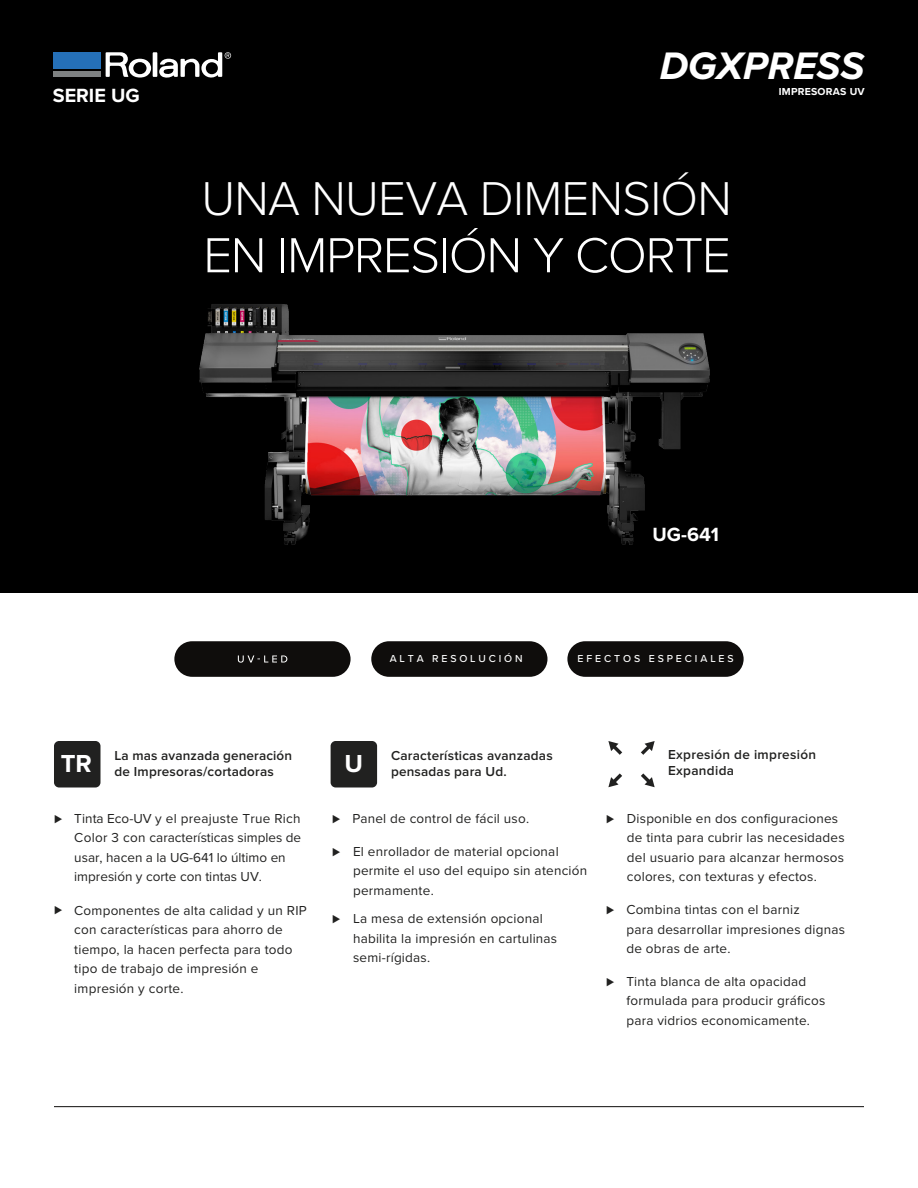
<style>
.page{position:relative;width:918px;height:1188px;background:#fff}
.page>*{position:absolute;margin:0;border:0;box-sizing:border-box;transform-origin:0 0}
.t1{font:300 51px "Proxima Nova";letter-spacing:-.025em;color:#fff}
.t2{font:300 49.2px "Proxima Nova";letter-spacing:-.015em;color:#fff}
.t3{font:italic 700 39.75px "Proxima Nova";color:#fff}
.t4{font:700 25.5px "Proxima Nova";color:#fff}
.t5{font:700 19.8px "Proxima Nova";color:#fff}
.t6{font:13.5px/19.5px "Proxima Nova";letter-spacing:.015em;color:#212120}
.t7{font:600 13.5px/16.2px "Proxima Nova";letter-spacing:.015em;color:#212120}
.t8{font:500 10.5px "Proxima Nova";letter-spacing:.275em;color:#fff}
.t9{font:700 10.5px "Proxima Nova";letter-spacing:.02em;color:#fff}
</style>
<div class="page">
<div style="left:174px;top:641px;width:177px;height:36px;background:#0f0d0c;border-radius:18px"></div>
<div style="left:371px;top:641px;width:176px;height:36px;background:#0f0d0c;border-radius:18px"></div>
<div style="left:567px;top:641px;width:177px;height:36px;background:#0f0d0c;border-radius:18px"></div>
<svg style="left:238px;top:655px;width:49px;height:8px"></svg>
<div style="left:0;top:0;width:918px;height:592px;background:#000"></div>
<hr style="left:153px;top:52px;width:4px;height:25px;background:#fff">
<svg style="left:106px;top:52px;width:45px;height:26px"></svg>
<div style="left:54px;top:71px;width:47px;height:6px;background:#7e8182"></div>
<div style="left:54px;top:52px;width:47px;height:17px;background:#2570b8"></div>
<svg style="left:159px;top:52px;width:72px;height:26px"></svg>
<div style="left:54px;top:741px;width:46px;height:47px;background:#212120;border-radius:5px"></div>
<div style="left:331px;top:741px;width:46px;height:47px;background:#212120;border-radius:5px"></div>
<svg style="left:608px;top:741px;width:47px;height:47px"></svg>
<hr style="left:54px;top:1106px;width:810px;height:1px;background:#0f0d0c">
<img style="left:123px;top:304px;width:671px;height:289px">
<h3 class="t5" style="left:53px;top:81px;width:88px">SERIE UG</h3>
<h3 class="t3" style="left:660px;top:36px;width:206px">DGXPRESS</h3>
<h2 class="t2" style="left:201px;top:169px;width:532px">UNA NUEVA DIMENSIÓN</h2>
<h1 class="t1" style="left:203px;top:225px;width:529px">EN IMPRESIÓN Y CORTE</h1>
<p class="t9" style="left:779px;top:83px;width:88px">IMPRESORAS UV</p>
<h3 class="t5" style="left:652px;top:519px;width:68px">UG-641</h3>
<p class="t8" style="left:390px;top:652px;width:134px">ALTA RESOLUCIÓN</p>
<p class="t8" style="left:578px;top:652px;width:158px">EFECTOS ESPECIALES</p>
<h3 class="t4" style="left:61px;top:745px;width:33px">TR</h3>
<p class="t7" style="left:114px;top:748px;width:179px">La mas avanzada generación de Impresoras/cortadoras</p>
<p class="t6" style="left:54px;top:809px;width:9px">⊲</p>
<p class="t6" style="left:54px;top:900px;width:9px">⊲</p>
<p class="t6" style="left:74px;top:809px;width:228px">Tinta Eco-UV y el preajuste True Rich Color 3 con características simples de usar, hacen a la UG-641 lo último en impresión y corte con tintas UV.</p>
<p class="t6" style="left:74px;top:901px;width:234px">Componentes de alta calidad y un RIP con características para ahorro de tiempo, la hacen perfecta para todo tipo de trabajo de impresión e impresión y corte.</p>
<h3 class="t4" style="left:345px;top:745px;width:20px">U</h3>
<p class="t7" style="left:391px;top:748px;width:163px">Características avanzadas pensadas para Ud.</p>
<p class="t6" style="left:332px;top:809px;width:199px">⊲ Panel de control de fácil uso.</p>
<p class="t6" style="left:332px;top:842px;width:9px">⊲</p>
<p class="t6" style="left:353px;top:842px;width:236px">El enrollador de material opcional permite el uso del equipo sin atención permamente.</p>
<p class="t6" style="left:353px;top:909px;width:206px">La mesa de extensión opcional habilita la impresión en cartulinas semi-rígidas.</p>
<p class="t6" style="left:332px;top:909px;width:9px">⊲</p>
<p class="t6" style="left:606px;top:809px;width:9px">⊲</p>
<p class="t6" style="left:606px;top:900px;width:9px">⊲</p>
<p class="t6" style="left:606px;top:972px;width:9px">⊲</p>
<p class="t7" style="left:668px;top:747px;width:149px">Expresión de impresión<br>Expandida</p>
<p class="t6" style="left:627px;top:809px;width:219px">Disponible en dos configuraciones de tinta para cubrir las necesidades del usuario para alcanzar hermosos colores, con texturas y efectos.</p>
<p class="t6" style="left:626px;top:900px;width:220px">Combina tintas con el barniz<br>para desarrollar impresiones dignas de obras de arte.</p>
<p class="t6" style="left:626px;top:972px;width:200px">Tinta blanca de alta opacidad formulada para producir gráficos para vidrios economicamente.</p>
</div>
